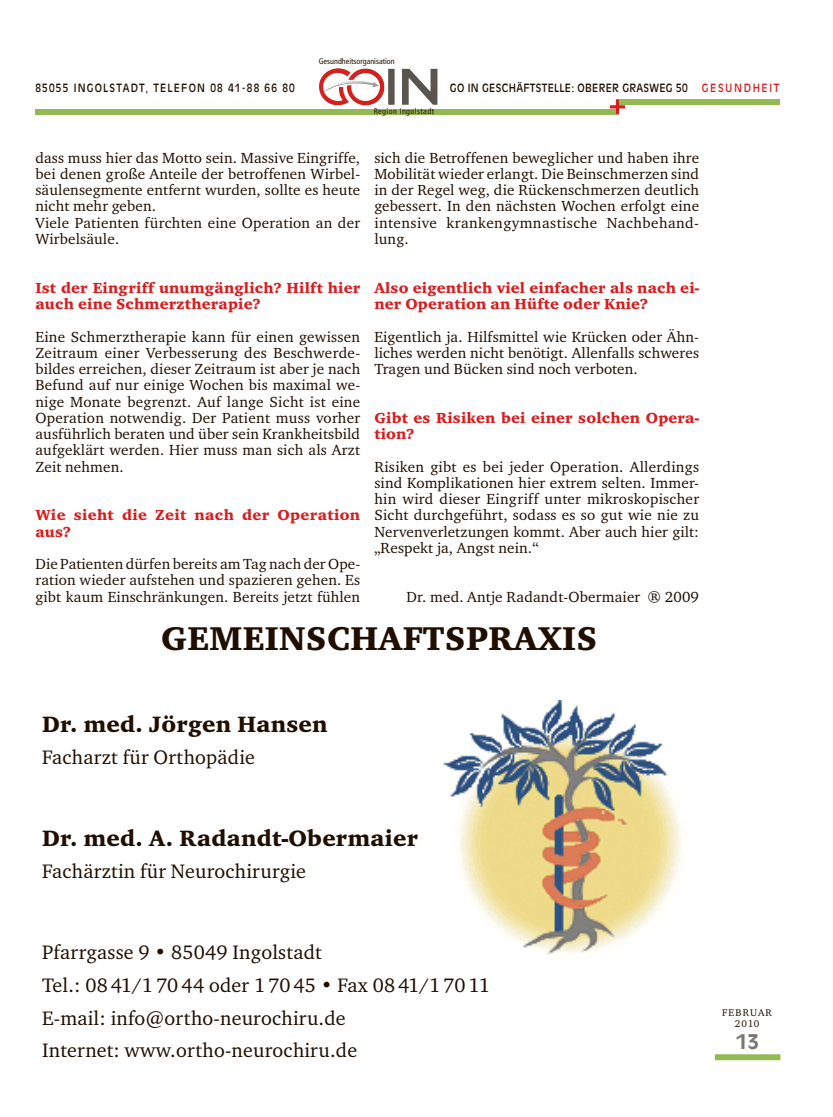
<style>
.page{position:relative;width:833px;height:1117px;background:#fff}
.page>*{position:absolute;margin:0;border:0;box-sizing:border-box;transform-origin:0 0}
.t1{font:33.88px "Charter ITC Blac";letter-spacing:.01em;color:#200e00}
.t2{font:22.75px "Charter ITC Blac";letter-spacing:.01em;color:#200e00}
.t3{font:20px/32.5px "Charter ITC";letter-spacing:.01em;color:#200e00}
.t4{font:700 20px "Antique Olive LT";color:#797572}
.t5{font:15px/16.2px "Charter ITC";letter-spacing:.01em;color:#200e00;text-align:justify}
.t6{font:15px/16.2px "Charter ITC Blac";letter-spacing:.01em;color:#d81d1f}
.t7{font:11.25px "Antique Olive LT";letter-spacing:.12em;color:#200e00;scale:.9 1}
.t8{font:11.25px "Antique Olive LT";letter-spacing:.03em;color:#200e00;scale:.9 1}
.t9{font:11.25px "Antique Olive LT";letter-spacing:.16em;color:#d81d1f;scale:.9 1}
.t10{font:10px/11.2px "Charter ITC";letter-spacing:.12em;color:#200e00;text-align:center}
.t11{font:condensed 8px "Frutiger LT";color:#200e00}
.t12{font:condensed 8px "Frutiger LT";letter-spacing:.05em;color:#200e00}
</style>
<div class="page">
<svg style="left:610px;top:99px;width:15px;height:15px"></svg>
<div style="left:619px;top:99px;width:161px;height:6px;background:#95b952"></div>
<div style="left:35px;top:108px;width:581px;height:6px;background:#95b952"></div>
<svg style="left:715px;top:1054px;width:65px;height:5px"></svg>
<img style="left:319px;top:68px;width:118px;height:37px">
<img style="left:443px;top:700px;width:239px;height:255px">
<p class="t11" style="left:319px;top:58px;width:77px">Gesundheitsorganisation</p>
<p class="t7" style="left:35px;top:83px;width:290px">85055 INGOLSTADT, TELEFON 08 41-88 66 80</p>
<p class="t8" style="left:450px;top:83px;width:265px">GO IN GESCHÄFTSTELLE: OBERER GRASWEG 50</p>
<p class="t9" style="left:702px;top:83px;width:88px">GESUNDHEIT</p>
<p class="t12" style="left:374px;top:108px;width:62px">Region Ingolstadt</p>
<p class="t5" style="left:374px;top:150px;width:326px">sich die Betroffenen beweglicher und haben ihre Mobilität wieder erlangt. Die Beinschmerzen sind in der Regel weg, die Rückenschmerzen deutlich gebessert. In den nächsten Wochen erfolgt eine intensive krankengymnastische Nachbehand&shy;lung.</p>
<p class="t6" style="left:374px;top:280px;width:326px">Also eigentlich viel einfacher als nach ei&shy;ner Operation an Hüfte oder Knie?</p>
<p class="t5" style="left:374px;top:329px;width:326px">Eigentlich ja. Hilfsmittel wie Krücken oder Ähn&shy;liches werden nicht benötigt. Allenfalls schweres Tragen und Bücken sind noch verboten.</p>
<p class="t6" style="left:374px;top:410px;width:326px">Gibt es Risiken bei einer solchen Opera&shy;tion?</p>
<p class="t5" style="left:374px;top:459px;width:326px">Risiken gibt es bei jeder Operation. Allerdings sind Komplikationen hier extrem selten. Immer&shy;hin wird dieser Eingriff unter mikroskopischer Sicht durchgeführt, sodass es so gut wie nie zu Nervenverletzungen kommt. Aber auch hier gilt: „Respekt ja, Angst nein.“</p>
<p class="t5" style="left:406px;top:589px;width:294px">Dr. med. Antje Radandt-Obermaier ® 2009</p>
<h1 class="t1" style="left:161px;top:625px;width:437px">GEMEINSCHAFTSPRAXIS</h1>
<p class="t5" style="left:35px;top:150px;width:326px;text-align:left">dass muss hier das Motto sein. Massive Eingriffe, bei denen große Anteile der betroffenen Wirbel&shy;säulensegmente entfernt wurden, sollte es heute nicht mehr geben.<br>Viele Patienten fürchten eine Operation an der Wirbelsäule.</p>
<p class="t6" style="left:35px;top:280px;width:326px">Ist der Eingriff unumgänglich? Hilft hier auch eine Schmerztherapie?</p>
<p class="t5" style="left:35px;top:329px;width:326px">Eine Schmerztherapie kann für einen gewissen Zeitraum einer Verbesserung des Beschwerde&shy;bildes erreichen, dieser Zeitraum ist aber je nach Befund auf nur einige Wochen bis maximal we&shy;nige Monate begrenzt. Auf lange Sicht ist eine Operation notwendig. Der Patient muss vorher ausführlich beraten und über sein Krankheitsbild aufgeklärt werden. Hier muss man sich als Arzt Zeit nehmen.</p>
<p class="t6" style="left:35px;top:508px;width:326px">Wie sieht die Zeit nach der Operation aus?</p>
<p class="t5" style="left:35px;top:557px;width:326px">Die Patienten dürfen bereits am Tag nach der Ope&shy;ration wieder aufstehen und spazieren gehen. Es gibt kaum Einschränkungen. Bereits jetzt fühlen</p>
<h2 class="t2" style="left:42px;top:714px;width:287px">Dr. med. Jörgen Hansen</h2>
<h3 class="t3" style="left:42px;top:742px;width:214px">Facharzt für Orthopädie</h3>
<h2 class="t2" style="left:42px;top:828px;width:377px">Dr. med. A. Radandt-Obermaier</h2>
<h3 class="t3" style="left:42px;top:856px;width:265px">Fachärztin für Neurochirurgie</h3>
<h3 class="t3" style="left:42px;top:937px;width:449px">Pfarrgasse 9 • 85049 Ingolstadt<br>Tel.: 08 41/1 70 44 oder 1 70 45 • Fax 08 41/1 70 11<br>E-mail: info@ortho-neurochiru.de<br>Internet: www.ortho-neurochiru.de</h3>
<p class="t10" style="left:722px;top:1007px;width:52px">FEBRUAR<br>2010</p>
<h3 class="t4" style="left:736px;top:1033px;width:24px">13</h3>
</div>
